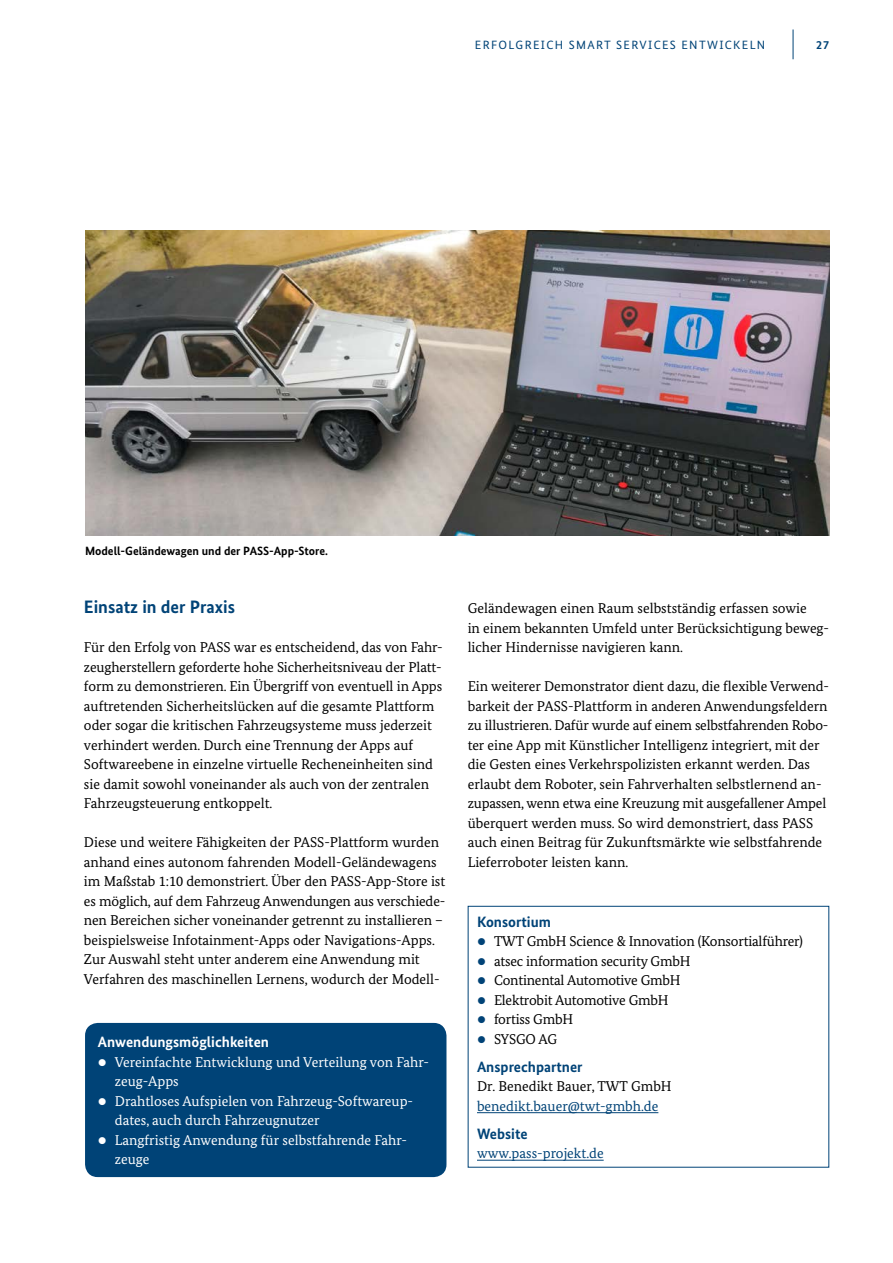
<style>
.page{position:relative;width:893px;height:1263px;background:#fff}
.page>*{position:absolute;margin:0;border:0;box-sizing:border-box;transform-origin:0 0}
.t1{font:700 18px "Bundes Sans";color:#004377}
.t2{font:700 15px "Bundes Sans";color:#004377}
.t3{font:700 15px "Bundes Sans";color:#fff}
.t4{font:14.25px/19.5px "Bundes Serif";color:#000}
.t5{font:14.25px/19.5px "Bundes Serif";color:#fff}
.t6{font:14.25px "Bundes Serif";color:#004377}
.t7{font:700 12px "Bundes Sans";color:#000}
.t8{font:12px "Bundes Sans";letter-spacing:.11em;color:#004377}
.t9{font:700 12px "Bundes Sans";color:#004377}
.s1{color:#004377}
</style>
<div class="page">
<svg style="left:793px;top:30px;width:1px;height:29px"></svg>
<hr style="left:477px;top:1112px;width:181px;height:1px;background:#004377">
<hr style="left:477px;top:1160px;width:127px;height:1px;background:#004377">
<div style="left:85px;top:1023px;width:361px;height:154px;background:#004377;border-radius:13px"></div>
<img style="left:85px;top:231px;width:744px;height:304px">
<p class="t8" style="left:475px;top:37px;width:292px">ERFOLGREICH SMART SERVICES ENTWICKELN</p>
<p class="t9" style="left:816px;top:37px;width:15px">27</p>
<p class="t7" style="left:85px;top:543px;width:245px">Modell-Geländewagen und der PASS-App-Store.</p>
<h3 class="t1" style="left:84px;top:596px;width:153px">Einsatz in der Praxis</h3>
<p class="t4" style="left:84px;top:638px;width:360px">Für den Erfolg von PASS war es entscheidend, das von Fahr&shy;zeugherstellern geforderte hohe Sicherheitsniveau der Platt&shy;form zu demonstrieren. Ein Übergriff von eventuell in Apps auftretenden Sicherheitslücken auf die gesamte Plattform oder sogar die kritischen Fahrzeugsysteme muss jederzeit verhindert werden. Durch eine Trennung der Apps auf Softwareebene in einzelne virtuelle Recheneinheiten sind sie damit sowohl voneinander als auch von der zentralen Fahrzeugsteuerung entkoppelt.</p>
<p class="t4" style="left:84px;top:833px;width:363px">Diese und weitere Fähigkeiten der PASS-Plattform wurden anhand eines autonom fahrenden Modell-Geländewagens im Maßstab 1:10 demonstriert. Über den PASS-App-Store ist es möglich, auf dem Fahrzeug Anwendungen aus verschiede&shy;nen Bereichen sicher voneinander getrennt zu installieren – beispielsweise Infotainment-Apps oder Navigations-Apps.<br>Zur Auswahl steht unter anderem eine Anwendung mit Verfahren des maschinellen Lernens, wodurch der Modell-</p>
<h4 class="t3" style="left:98px;top:1033px;width:173px">Anwendungsmöglichkeiten</h4>
<p class="t5" style="left:115px;top:1052px;width:316px;text-indent:-17px">• Vereinfachte Entwicklung und Verteilung von Fahr&shy;zeug-Apps</p>
<p class="t5" style="left:115px;top:1091px;width:300px;text-indent:-17px">• Drahtloses Aufspielen von Fahrzeug-Softwareup&shy;dates, auch durch Fahrzeugnutzer</p>
<p class="t5" style="left:115px;top:1130px;width:294px;text-indent:-17px">• Langfristig Anwendung für selbstfahrende Fahr&shy;zeuge</p>
<p class="t4" style="left:468px;top:599px;width:363px">Geländewagen einen Raum selbstständig erfassen sowie<br>in einem bekannten Umfeld unter Berücksichtigung beweg&shy;licher Hindernisse navigieren kann.</p>
<p class="t4" style="left:468px;top:677px;width:363px">Ein weiterer Demonstrator dient dazu, die flexible Verwend&shy;barkeit der PASS-Plattform in anderen Anwendungsfeldern zu illustrieren. Dafür wurde auf einem selbstfahrenden Robo&shy;ter eine App mit Künstlicher Intelligenz integriert, mit der die Gesten eines Verkehrspolizisten erkannt werden. Das erlaubt dem Roboter, sein Fahrverhalten selbstlernend an-- zupassen, wenn etwa eine Kreuzung mit ausgefallener Ampel überquert werden muss. So wird demonstriert, dass PASS auch einen Beitrag für Zukunftsmärkte wie selbstfahrende Lieferroboter leisten kann.</p>
<p class="t2" style="left:477px;top:912px;width:75px">Konsortium</p>
<p class="t4" style="left:477px;top:931px;width:328px"><span class="s1">•</span> TWT GmbH Science &amp; Innovation (Konsortialführer)</p>
<p class="t4" style="left:477px;top:951px;width:215px"><span class="s1">•</span> atsec information security GmbH</p>
<p class="t4" style="left:477px;top:970px;width:205px"><span class="s1">•</span> Continental Automotive GmbH</p>
<p class="t4" style="left:477px;top:990px;width:193px"><span class="s1">•</span> Elektrobit Automotive GmbH</p>
<p class="t4" style="left:477px;top:1009px;width:98px"><span class="s1">•</span> fortiss GmbH</p>
<p class="t4" style="left:477px;top:1029px;width:82px"><span class="s1">•</span> SYSGO AG</p>
<p class="t2" style="left:477px;top:1057px;width:107px">Ansprechpartner</p>
<p class="t4" style="left:477px;top:1076px;width:196px">Dr. Benedikt Bauer, TWT GmbH</p>
<p class="t6" style="left:477px;top:1097px;width:183px">benedikt.bauer@twt-gmbh.de</p>
<p class="t2" style="left:477px;top:1124px;width:52px">Website</p>
<p class="t6" style="left:477px;top:1145px;width:128px">www.pass-projekt.de</p>
</div>
